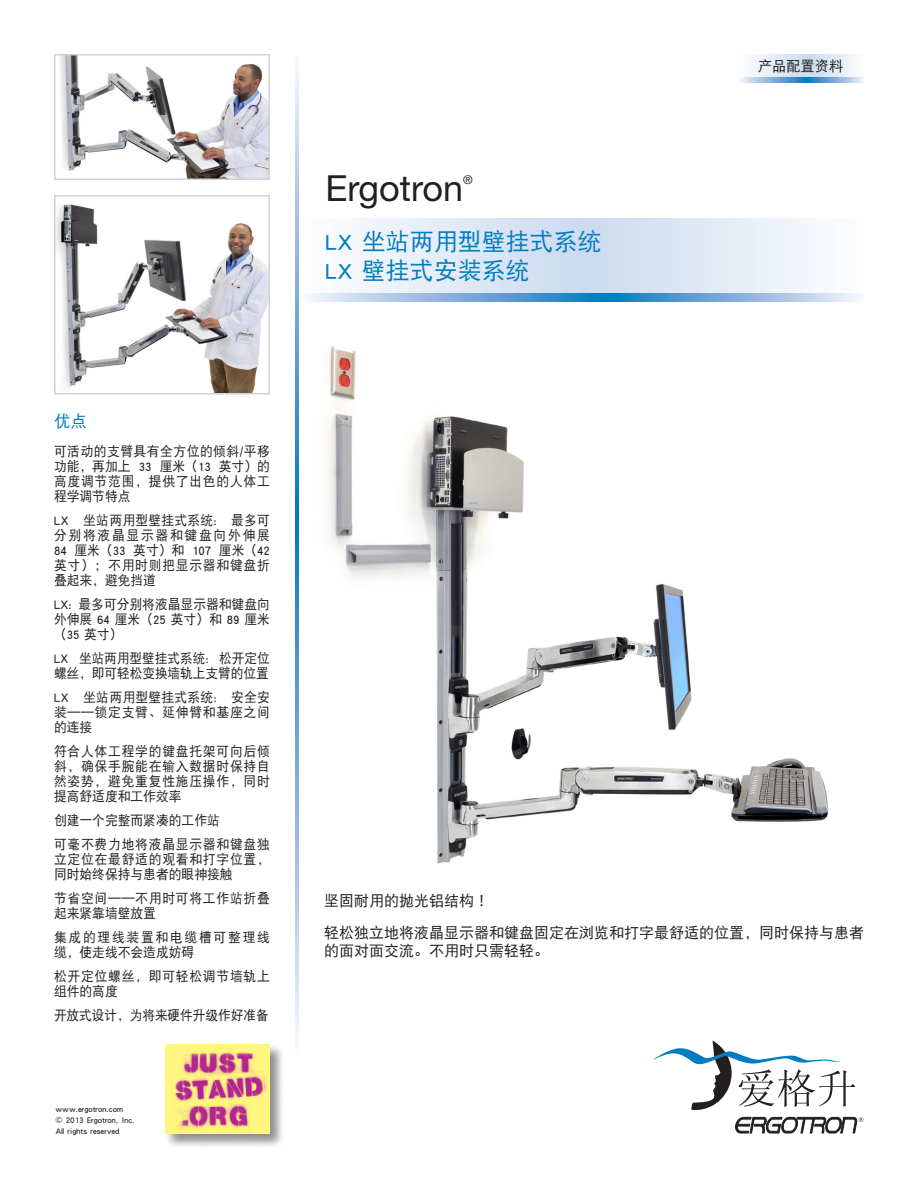
<style>
.page{position:relative;width:918px;height:1188px;background:#fff}
.page>*{position:absolute;margin:0;border:0;box-sizing:border-box;transform-origin:0 0}
.t1{font:36px "Helvetica Neue";color:#231f20}
.t2{font:24px/28.8px "DFP Hei W5 G Bpc EUC H";color:#007cc2}
.t3{font:16.5px "DFP Hei W5 G Bpc EUC H";color:#007cc2}
.t4{font:15px/31.5px "DFP Hei W5 G Bpc EUC H";color:#231f20}
.t5{font:14.25px "DFP Hei W5 G Bpc EUC H";color:#231f20}
.t6{font:13.5px/15px "DFP Hei W5 G Bpc EUC H";letter-spacing:.035em;color:#231f20;text-align:justify;scale:.95 1}
.t7{font:13.5px/15px "DFP Hei W5 G Bpc EUC H";letter-spacing:.055em;color:#231f20;scale:.95 1}
.t8{font:13.5px/15px "DFP Hei W5 G Bpc EUC H";letter-spacing:-.005em;color:#231f20;scale:.94 1}
.t9{font:13.5px/15px "DFP Hei W5 G Bpc EUC H";letter-spacing:.13em;color:#231f20;scale:.95 1}
.t10{font:12px "Helvetica Neue";color:#231f20}
.t11{font:9px/10.8px "DFP Hei W5 G Bpc EUC H";color:#231f20}
</style>
<div class="page">
<svg style="left:751px;top:54px;width:104px;height:23px;background:#dfe8f5"></svg>
<svg style="left:740px;top:77px;width:124px;height:5px"></svg>
<svg style="left:735px;top:1117px;width:128px;height:17px"></svg>
<svg style="left:653px;top:1041px;width:202px;height:69px"></svg>
<img style="left:57px;top:204px;width:210px;height:187px">
<div style="left:54px;top:195px;width:216px;height:199px;border:2px solid #d1d2d4"></div>
<img style="left:326px;top:345px;width:503px;height:519px">
<div style="left:164px;top:1043px;width:122px;height:107px;background:#231f20;opacity:.5"></div>
<img style="left:165px;top:1045px;width:105px;height:89px">
<svg style="left:350px;top:219px;width:466px;height:74px;background:#dfe8f5"></svg>
<svg style="left:310px;top:293px;width:549px;height:9px;background:#7eb0dc"></svg>
<svg style="left:295px;top:66px;width:4px;height:973px;background:#7eb0dc"></svg>
<img style="left:60px;top:57px;width:207px;height:120px">
<div style="left:54px;top:54px;width:216px;height:126px;border:2px solid #d1d2d4"></div>
<p class="t3" style="left:54px;top:413px;width:34px">优点</p>
<p class="t6" style="left:54px;top:443px;width:229px">可活动的支臂具有全方位的倾斜/平移功能，再加上 33 厘米（13 英寸）的高度调节范围，提供了出色的人体工程学调节特点</p>
<p class="t6" style="left:54px;top:512px;width:229px">LX 坐站两用型壁挂式系统: 最多可分别将液晶显示器和键盘向外伸展84 厘米（33 英寸）和 107 厘米（42英寸）；不用时则把显示器和键盘折叠起来，避免挡道</p>
<p class="t6" style="left:54px;top:596px;width:229px">LX: 最多可分别将液晶显示器和键盘向外伸展 64 厘米（25 英寸）和 89 厘米（35 英寸）</p>
<p class="t8" style="left:54px;top:650px;width:231px">LX 坐站两用型壁挂式系统: 松开定位螺丝，即可轻松变换墙轨上支臂的位置</p>
<p class="t6" style="left:54px;top:689px;width:229px">LX 坐站两用型壁挂式系统: 安全安装——锁定支臂、延伸臂和基座之间的连接</p>
<p class="t6" style="left:54px;top:743px;width:229px">符合人体工程学的键盘托架可向后倾斜，确保手腕能在输入数据时保持自然姿势，避免重复性施压操作，同时提高舒适度和工作效率</p>
<p class="t7" style="left:54px;top:808px;width:229px;line-height:24px">创建一个完整而紧凑的工作站<br>可毫不费力地将液晶显示器和键盘独</p>
<p class="t7" style="left:54px;top:851px;width:229px">立定位在最舒适的观看和打字位置，同时始终保持与患者的眼神接触</p>
<p class="t7" style="left:54px;top:890px;width:229px">节省空间——不用时可将工作站折叠起来紧靠墙壁放置</p>
<p class="t9" style="left:54px;top:929px;width:229px">集成的理线装置和电缆槽可整理线缆，使走线不会造成妨碍</p>
<p class="t7" style="left:54px;top:968px;width:229px">松开定位螺丝，即可轻松调节墙轨上组件的高度</p>
<p class="t8" style="left:54px;top:1007px;width:230px">开放式设计，为将来硬件升级作好准备</p>
<p class="t11" style="left:56px;top:1103px;width:81px">www.ergotron.com<br>© 2013 Ergotron, Inc.<br>All rights reserved</p>
<h1 class="t1" style="left:326px;top:167px;width:139px">Ergotron</h1>
<p class="t10" style="left:463px;top:172px;width:11px">®</p>
<h2 class="t2" style="left:326px;top:227px;width:278px">LX 坐站两用型壁挂式系统<br>LX 壁挂式安装系统</h2>
<p class="t5" style="left:758px;top:58px;width:87px">产品配置资料</p>
<p class="t4" style="left:324px;top:885px;width:541px">坚固耐用的抛光铝结构！<br>轻松独立地将液晶显示器和键盘固定在浏览和打字最舒适的位置，同时保持与患者</p>
<p class="t4" style="left:324px;top:935px;width:226px">的面对面交流。不用时只需轻轻。</p>
</div>
